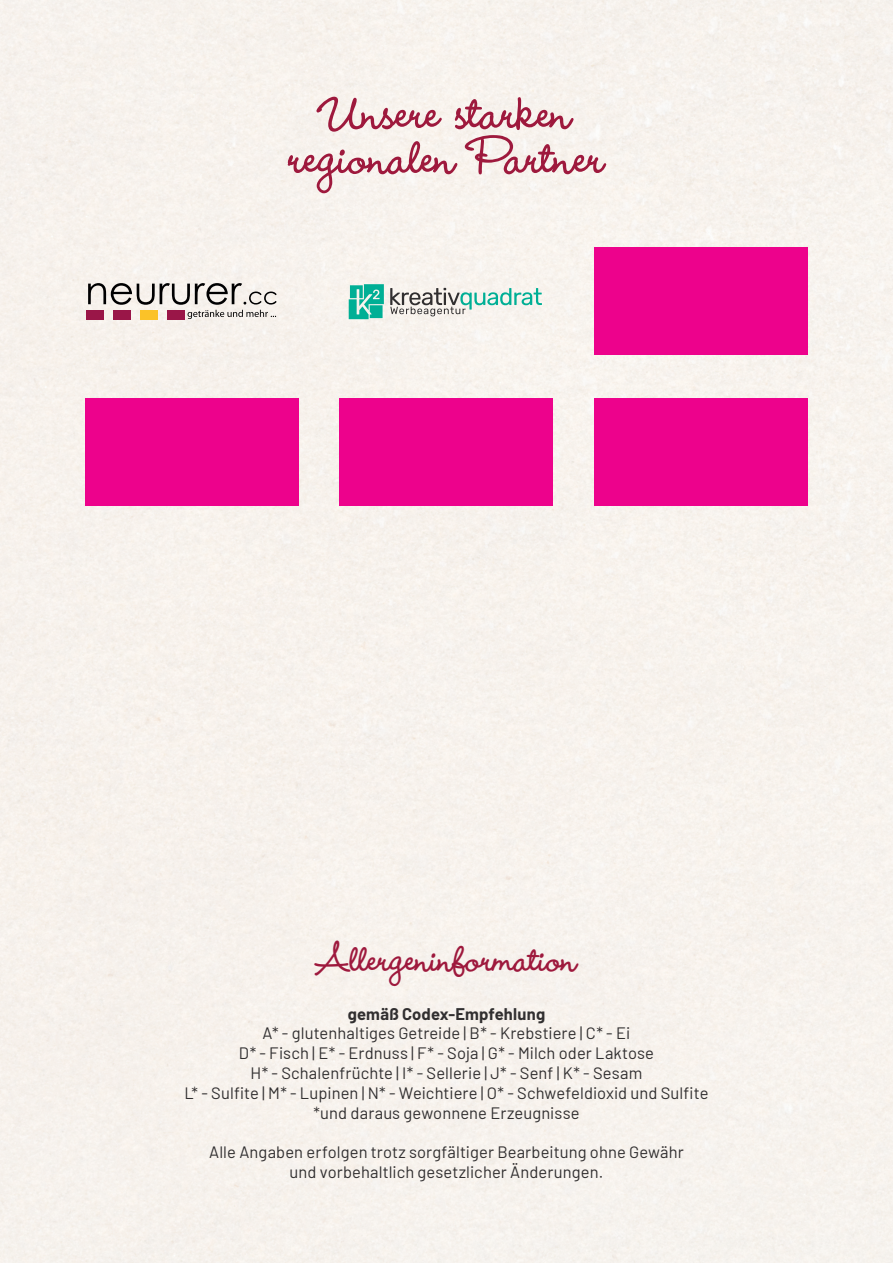
<style>
.page{position:relative;width:893px;height:1263px;background:#f7f2ed}
.page>*{position:absolute;margin:0;border:0;box-sizing:border-box;transform-origin:0 0}
.t1{font:60px/45px "Wendy LP Bold";color:#9e193d;text-align:center}
.t2{font:45px "Wendy LP Bold";color:#9e193d}
.t3{font:16.5px/19.8px "Barlow";letter-spacing:.005em;color:#312f30;text-align:center}
.t4{font:700 16.5px "Barlow";letter-spacing:.01em;color:#312f30}
</style>
<div class="page">
<svg style="left:88px;top:283px;width:189px;height:36px;background:#c4bfbb"></svg>
<div style="left:87px;top:310px;width:17px;height:9px;background:#9a1648"></div>
<div style="left:114px;top:310px;width:17px;height:9px;background:#9a1648"></div>
<div style="left:167px;top:310px;width:17px;height:9px;background:#9a1648"></div>
<div style="left:140px;top:310px;width:17px;height:9px;background:#fbc228"></div>
<svg style="left:390px;top:288px;width:152px;height:28px"></svg>
<svg style="left:349px;top:284px;width:35px;height:35px"></svg>
<div style="left:594px;top:248px;width:214px;height:107px;background:#ed028c"></div>
<div style="left:594px;top:398px;width:214px;height:108px;background:#ed028c"></div>
<div style="left:85px;top:398px;width:214px;height:108px;background:#ed028c"></div>
<div style="left:340px;top:398px;width:213px;height:108px;background:#ed028c"></div>
<h1 class="t1" style="left:289px;top:91px;width:317px">Unsere starken regionalen Partner</h1>
<h2 class="t2" style="left:316px;top:933px;width:263px">Allergeninformation</h2>
<p class="t4" style="left:348px;top:1001px;width:199px">gemäß Codex-Empfehlung</p>
<p class="t3" style="left:184px;top:1022px;width:525px">A* - glutenhaltiges Getreide | B* - Krebstiere | C* - Ei<br>D* - Fisch | E* - Erdnuss | F* - Soja | G* - Milch oder Laktose<br>H* - Schalenfrüchte | I* - Sellerie | J* - Senf | K* - Sesam<br>L* - Sulfite | M* - Lupinen | N* - Weichtiere | O* - Schwefeldioxid und Sulfite *und daraus gewonnene Erzeugnisse</p>
<p class="t3" style="left:209px;top:1141px;width:476px">Alle Angaben erfolgen trotz sorgfältiger Bearbeitung ohne Gewähr und vorbehaltlich gesetzlicher Änderungen.</p>
</div>
